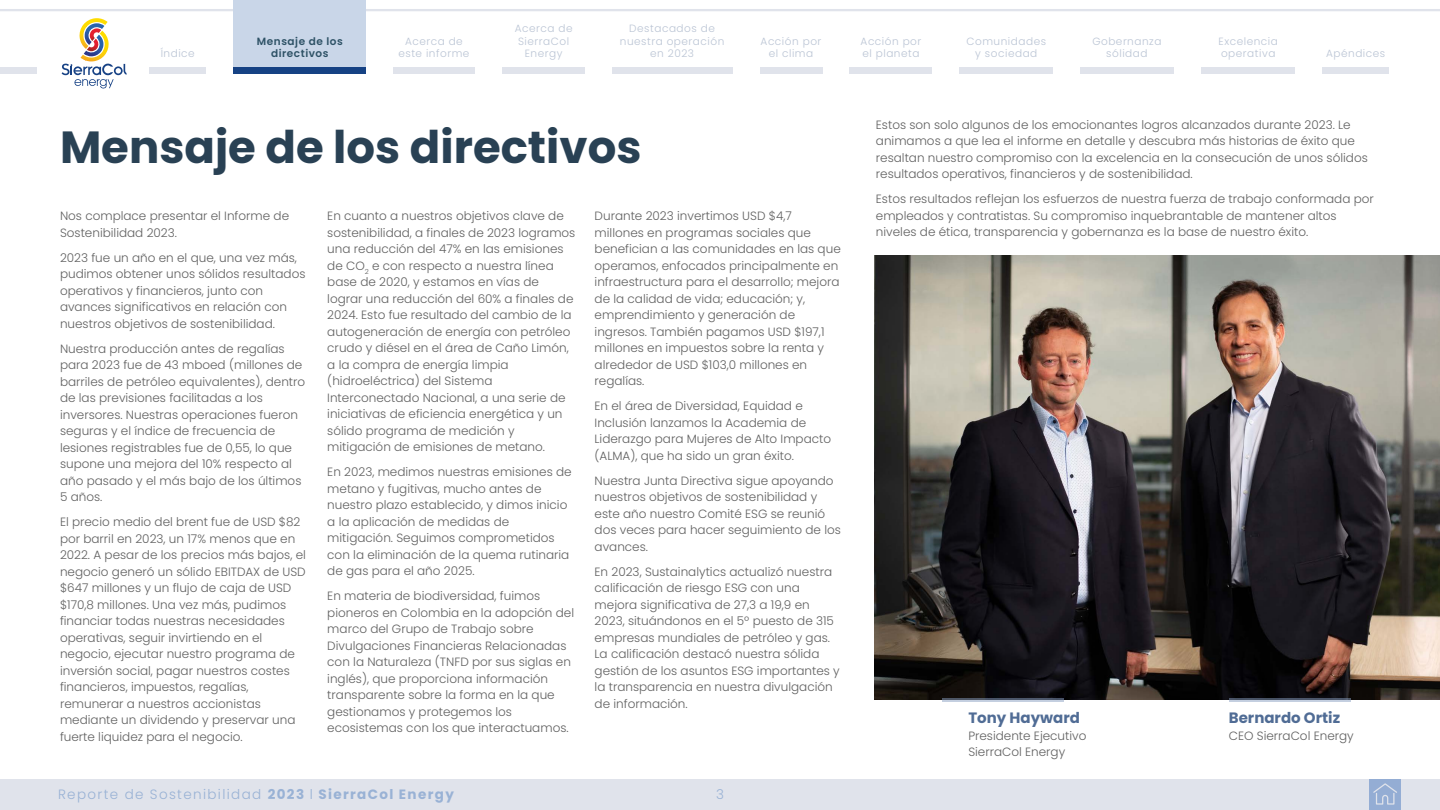
<style>
.page{position:relative;width:1440px;height:810px;background:#fff}
.page>*{position:absolute;margin:0;border:0;box-sizing:border-box;transform-origin:0 0}
.t1{font:700 45px "Poppins";color:#294154}
.t2{font:700 15px "Poppins";color:#506c95}
.t3{font:300 13.5px "Poppins";letter-spacing:.1em;color:#99b2d5}
.t4{font:300 12px/16.5px "Poppins";color:#606060}
.t5{font:300 10.5px/12.6px "Poppins";letter-spacing:.05em;color:#bac4d4;text-align:center}
.t6{font:600 10.5px/12.6px "Poppins";letter-spacing:.05em;color:#2e5266;text-align:center}
.s1{font-weight:700}
</style>
<div class="page">
<hr style="left:0;top:9px;width:1440px;height:2px;background:#e0e3eb">
<div style="left:233px;top:0;width:133px;height:74px;background:#c9d6e8"></div>
<div style="left:0;top:779px;width:1440px;height:31px;background:#e0e3eb"></div>
<div style="left:1369px;top:779px;width:32px;height:31px;background:#94add4"></div>
<svg style="left:1373px;top:783px;width:24px;height:22px"></svg>
<svg style="left:62px;top:18px;width:65px;height:70px"></svg>
<div style="left:0;top:68px;width:37px;height:6px;background:#e0e3eb"></div>
<div style="left:233px;top:68px;width:133px;height:6px;background:#164284"></div>
<div style="left:612px;top:68px;width:120px;height:6px;background:#e0e3eb"></div>
<div style="left:393px;top:68px;width:82px;height:6px;background:#e0e3eb"></div>
<div style="left:502px;top:68px;width:83px;height:6px;background:#e0e3eb"></div>
<div style="left:760px;top:68px;width:63px;height:6px;background:#e0e3eb"></div>
<div style="left:850px;top:68px;width:82px;height:6px;background:#e0e3eb"></div>
<div style="left:959px;top:68px;width:94px;height:6px;background:#e0e3eb"></div>
<div style="left:1080px;top:68px;width:94px;height:6px;background:#e0e3eb"></div>
<div style="left:1201px;top:68px;width:94px;height:6px;background:#e0e3eb"></div>
<div style="left:1322px;top:68px;width:67px;height:6px;background:#e0e3eb"></div>
<div style="left:149px;top:68px;width:57px;height:6px;background:#e0e3eb"></div>
<img style="left:875px;top:255px;width:565px;height:444px">
<svg style="left:942px;top:698px;width:122px;height:4px"></svg>
<svg style="left:1229px;top:698px;width:121px;height:4px"></svg>
<p class="t5" style="left:515px;top:22px;width:59px">Acerca de<br>SierraCol<br>Energy</p>
<p class="t5" style="left:620px;top:22px;width:106px">Destacados de nuestra operación en 2023</p>
<p class="t6" style="left:257px;top:35px;width:87px">Mensaje de los directivos</p>
<p class="t5" style="left:761px;top:35px;width:62px">Acción por el clima</p>
<p class="t5" style="left:861px;top:35px;width:62px;text-align:left">Acción por el planeta</p>
<p class="t5" style="left:967px;top:35px;width:81px">Comunidades y sociedad</p>
<p class="t5" style="left:1092px;top:35px;width:71px">Gobernanza sólidad</p>
<p class="t5" style="left:1219px;top:35px;width:61px">Excelencia</p>
<p class="t5" style="left:398px;top:35px;width:73px">Acerca de este informe</p>
<p class="t5" style="left:161px;top:47px;width:36px">Índice</p>
<p class="t5" style="left:1221px;top:47px;width:56px">operativa</p>
<p class="t5" style="left:1326px;top:47px;width:61px">Apéndices</p>
<h1 class="t1" style="left:60px;top:122px;width:583px">Mensaje de los directivos</h1>
<p class="t4" style="left:60px;top:208px;width:231px">Nos complace presentar el Informe de<br>Sostenibilidad 2023.</p>
<p class="t4" style="left:60px;top:250px;width:247px">2023 fue un año en el que, una vez más, pudimos obtener unos sólidos resultados operativos y financieros, junto con avances significativos en relación con nuestros objetivos de sostenibilidad.</p>
<p class="t4" style="left:60px;top:341px;width:247px">Nuestra producción antes de regalías para 2023 fue de 43 mboed (millones de barriles de petróleo equivalentes), dentro de las previsiones facilitadas a los inversores. Nuestras operaciones fueron seguras y el índice de frecuencia de lesiones registrables fue de 0,55, lo que supone una mejora del 10% respecto al año pasado y el más bajo de los últimos 5 años.</p>
<p class="t4" style="left:60px;top:514px;width:247px">El precio medio del brent fue de USD $82 por barril en 2023, un 17% menos que en 2022. A pesar de los precios más bajos, el negocio generó un sólido EBITDAX de USD $647 millones y un flujo de caja de USD $170,8 millones. Una vez más, pudimos financiar todas nuestras necesidades operativas, seguir invirtiendo en el negocio, ejecutar nuestro programa de inversión social, pagar nuestros costes financieros, impuestos, regalías, remunerar a nuestros accionistas mediante un dividendo y preservar una fuerte liquidez para el negocio.</p>
<p class="t4" style="left:595px;top:208px;width:248px">Durante 2023 invertimos USD $4,7 millones en programas sociales que benefician a las comunidades en las que operamos, enfocados principalmente en infraestructura para el desarrollo; mejora de la calidad de vida; educación; y, emprendimiento y generación de ingresos. También pagamos USD $197,1 millones en impuestos sobre la renta y alrededor de USD $103,0 millones en regalías.</p>
<p class="t4" style="left:595px;top:398px;width:238px">En el área de Diversidad, Equidad e Inclusión lanzamos la Academia de Liderazgo para Mujeres de Alto Impacto (ALMA), que ha sido un gran éxito.</p>
<p class="t4" style="left:595px;top:473px;width:248px">Nuestra Junta Directiva sigue apoyando nuestros objetivos de sostenibilidad y este año nuestro Comité ESG se reunió dos veces para hacer seguimiento de los avances.</p>
<p class="t4" style="left:595px;top:564px;width:247px">En 2023, Sustainalytics actualizó nuestra calificación de riesgo ESG con una mejora significativa de 27,3 a 19,9 en 2023, situándonos en el 5º puesto de 315 empresas mundiales de petróleo y gas.<br>La calificación destacó nuestra sólida gestión de los asuntos ESG importantes y la transparencia en nuestra divulgación de información.</p>
<p class="t4" style="left:327px;top:208px;width:250px">En cuanto a nuestros objetivos clave de sostenibilidad, a finales de 2023 logramos una reducción del 47% en las emisiones de CO<sub>2</sub> e con respecto a nuestra línea base de 2020, y estamos en vías de lograr una reducción del 60% a finales de 2024. Esto fue resultado del cambio de la autogeneración de energía con petróleo crudo y diésel en el área de Caño Limón, a la compra de energía limpia (hidroeléctrica) del Sistema Interconectado Nacional, a una serie de iniciativas de eficiencia energética y un sólido programa de medición y mitigación de emisiones de metano.</p>
<p class="t4" style="left:327px;top:464px;width:246px">En 2023, medimos nuestras emisiones de metano y fugitivas, mucho antes de nuestro plazo establecido, y dimos inicio a la aplicación de medidas de mitigación. Seguimos comprometidos con la eliminación de la quema rutinaria de gas para el año 2025.</p>
<p class="t4" style="left:327px;top:588px;width:248px">En materia de biodiversidad, fuimos pioneros en Colombia en la adopción del marco del Grupo de Trabajo sobre Divulgaciones Financieras Relacionadas con la Naturaleza (TNFD por sus siglas en inglés), que proporciona información transparente sobre la forma en la que gestionamos y protegemos los ecosistemas con los que interactuamos.</p>
<p class="t3" style="left:58px;top:786px;width:397px">Reporte de Sostenibilidad <span class="s1">2023</span> ℓ <span class="s1">SierraCol Energy</span></p>
<p class="t3" style="left:716px;top:787px;width:9px">3</p>
<p class="t4" style="left:876px;top:116px;width:493px">Estos son solo algunos de los emocionantes logros alcanzados durante 2023. Le animamos a que lea el informe en detalle y descubra más historias de éxito que resaltan nuestro compromiso con la excelencia en la consecución de unos sólidos resultados operativos, financieros y de sostenibilidad.</p>
<p class="t4" style="left:876px;top:191px;width:500px">Estos resultados reflejan los esfuerzos de nuestra fuerza de trabajo conformada por empleados y contratistas. Su compromiso inquebrantable de mantener altos niveles de ética, transparencia y gobernanza es la base de nuestro éxito.</p>
<p class="t2" style="left:968px;top:709px;width:113px">Tony Hayward</p>
<p class="t4" style="left:968px;top:727px;width:120px">Presidente Ejecutivo<br>SierraCol Energy</p>
<p class="t2" style="left:1229px;top:709px;width:113px">Bernardo Ortiz</p>
<p class="t4" style="left:1229px;top:727px;width:126px">CEO SierraCol Energy</p>
</div>
